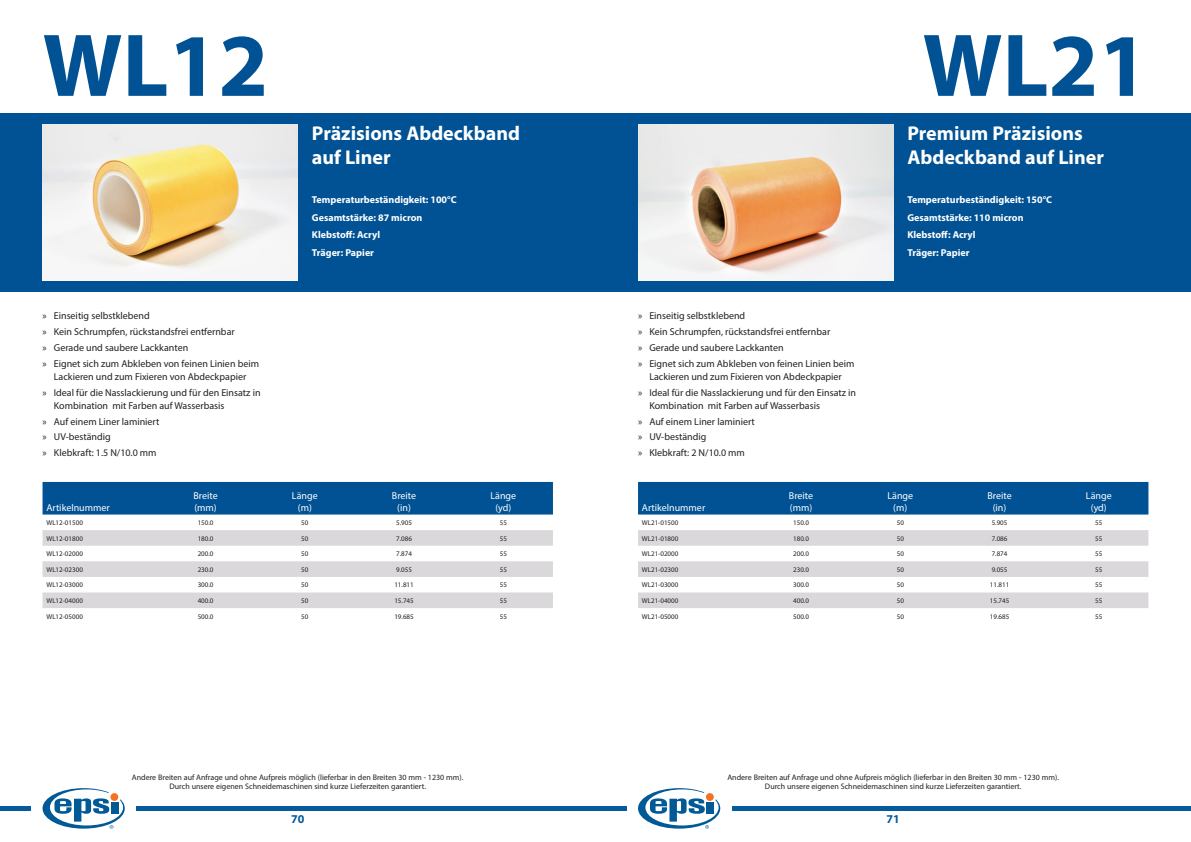
<style>
.page{position:relative;width:1191px;height:842px;background:#fff}
.page>*{position:absolute;margin:0;border:0;box-sizing:border-box;transform-origin:0 0}
.t1{font:700 90px "Myriad Pro";color:#005294}
.t2{font:700 20px/24px "Myriad Pro";color:#fff}
.t3{font:700 12px "Myriad Pro";color:#055b9c}
.t4{font:10px/15.8px "Myriad Pro";color:#221f1f}
.t5{font:700 10px/17.7px "Myriad Pro";color:#fff}
.t6{font:10px/12px "Myriad Pro";color:#fff;text-align:center}
.t7{font:8px/9px "Myriad Pro";color:#221f1f;text-align:center}
.t8{font:7px "Myriad Pro";color:#221f1f}
</style>
<div class="page">
<svg style="left:43px;top:788px;width:82px;height:41px"></svg>
<div style="left:110px;top:793px;width:8px;height:8px;background:#f37120;border-radius:50%"></div>
<div style="left:0;top:806px;width:31px;height:5px;background:#055b9c"></div>
<div style="left:136px;top:806px;width:468px;height:5px;background:#055b9c"></div>
<svg style="left:638px;top:788px;width:82px;height:41px"></svg>
<div style="left:706px;top:793px;width:8px;height:8px;background:#f37120;border-radius:50%"></div>
<div style="left:587px;top:806px;width:39px;height:5px;background:#055b9c"></div>
<div style="left:731px;top:806px;width:460px;height:5px;background:#055b9c"></div>
<div style="left:0;top:113px;width:604px;height:179px;background:#005294"></div>
<img style="left:43px;top:125px;width:255px;height:156px">
<div style="left:587px;top:113px;width:604px;height:179px;background:#005294"></div>
<img style="left:638px;top:125px;width:255px;height:156px">
<div style="left:43px;top:482px;width:510px;height:32px;background:#005294"></div>
<svg style="left:43px;top:530px;width:510px;height:78px"></svg>
<div style="left:638px;top:482px;width:510px;height:32px;background:#005294"></div>
<svg style="left:638px;top:530px;width:510px;height:78px"></svg>
<h1 class="t1" style="left:43px;top:19px;width:227px">WL12</h1>
<h2 class="t2" style="left:312px;top:121px;width:210px">Präzisions Abdeckband auf Liner</h2>
<h1 class="t1" style="left:922px;top:19px;width:227px">WL21</h1>
<h2 class="t2" style="left:907px;top:121px;width:198px">Premium Präzisions<br>Abdeckband auf Liner</h2>
<p class="t5" style="left:312px;top:191px;width:146px">Temperaturbeständigkeit: 100°C<br>Gesamtstärke: 87 micron<br>Klebstoff: Acryl<br>Träger: Papier</p>
<p class="t5" style="left:907px;top:191px;width:146px">Temperaturbeständigkeit: 150°C<br>Gesamtstärke: 110 micron<br>Klebstoff: Acryl<br>Träger: Papier</p>
<p class="t4" style="left:43px;top:308px;width:218px">» Einseitig selbstklebend<br>» Kein Schrumpfen, rückstandsfrei entfernbar<br>» Gerade und saubere Lackkanten<br>» Eignet sich zum Abkleben von feinen Linien beim</p>
<p class="t4" style="left:43px;top:369px;width:219px;text-align:center">Lackieren und zum Fixieren von Abdeckpapier<br>» Ideal für die Nasslackierung und für den Einsatz in</p>
<p class="t4" style="left:43px;top:398px;width:183px;text-indent:11px">Kombination mit Farben auf Wasserbasis » Auf einem Liner laminiert<br>» UV-beständig<br>» Klebkraft: 1.5 N/10.0 mm</p>
<p class="t4" style="left:638px;top:308px;width:218px">» Einseitig selbstklebend<br>» Kein Schrumpfen, rückstandsfrei entfernbar<br>» Gerade und saubere Lackkanten<br>» Eignet sich zum Abkleben von feinen Linien beim</p>
<p class="t4" style="left:638px;top:369px;width:219px;text-align:center">Lackieren und zum Fixieren von Abdeckpapier<br>» Ideal für die Nasslackierung und für den Einsatz in</p>
<p class="t4" style="left:638px;top:398px;width:183px;text-indent:11px">Kombination mit Farben auf Wasserbasis » Auf einem Liner laminiert<br>» UV-beständig<br>» Klebkraft: 2 N/10.0 mm</p>
<p class="t6" style="left:46px;top:501px;width:65px">Artikelnummer</p>
<p class="t6" style="left:193px;top:489px;width:26px;text-align:left">Breite (mm)</p>
<p class="t6" style="left:292px;top:489px;width:27px">Länge (m)</p>
<p class="t6" style="left:392px;top:489px;width:26px">Breite (in)</p>
<p class="t6" style="left:490px;top:489px;width:27px">Länge (yd)</p>
<p class="t8" style="left:46px;top:519px;width:38px">WL12-01500</p>
<p class="t8" style="left:198px;top:519px;width:17px">150.0</p>
<p class="t8" style="left:301px;top:519px;width:9px">50</p>
<p class="t8" style="left:396px;top:519px;width:17px">5.905</p>
<p class="t8" style="left:500px;top:519px;width:9px">55</p>
<p class="t8" style="left:46px;top:535px;width:38px">WL12-01800</p>
<p class="t8" style="left:198px;top:535px;width:17px">180.0</p>
<p class="t8" style="left:301px;top:535px;width:9px">50</p>
<p class="t8" style="left:396px;top:535px;width:17px">7.086</p>
<p class="t8" style="left:500px;top:535px;width:9px">55</p>
<p class="t8" style="left:46px;top:550px;width:38px">WL12-02000</p>
<p class="t8" style="left:198px;top:550px;width:17px">200.0</p>
<p class="t8" style="left:301px;top:550px;width:9px">50</p>
<p class="t8" style="left:396px;top:550px;width:17px">7.874</p>
<p class="t8" style="left:500px;top:550px;width:9px">55</p>
<p class="t8" style="left:46px;top:566px;width:38px">WL12-02300</p>
<p class="t8" style="left:198px;top:566px;width:17px">230.0</p>
<p class="t8" style="left:301px;top:566px;width:9px">50</p>
<p class="t8" style="left:396px;top:566px;width:17px">9.055</p>
<p class="t8" style="left:500px;top:566px;width:9px">55</p>
<p class="t8" style="left:46px;top:581px;width:38px">WL12-03000</p>
<p class="t8" style="left:198px;top:581px;width:17px">300.0</p>
<p class="t8" style="left:301px;top:581px;width:9px">50</p>
<p class="t8" style="left:394px;top:581px;width:21px">11.811</p>
<p class="t8" style="left:500px;top:581px;width:9px">55</p>
<p class="t8" style="left:46px;top:597px;width:38px">WL12-04000</p>
<p class="t8" style="left:198px;top:597px;width:17px">400.0</p>
<p class="t8" style="left:301px;top:597px;width:9px">50</p>
<p class="t8" style="left:394px;top:597px;width:21px">15.745</p>
<p class="t8" style="left:500px;top:597px;width:9px">55</p>
<p class="t8" style="left:46px;top:613px;width:38px">WL12-05000</p>
<p class="t8" style="left:198px;top:613px;width:17px">500.0</p>
<p class="t8" style="left:301px;top:613px;width:9px">50</p>
<p class="t8" style="left:394px;top:613px;width:21px">19.685</p>
<p class="t8" style="left:500px;top:613px;width:9px">55</p>
<p class="t6" style="left:642px;top:501px;width:65px">Artikelnummer</p>
<p class="t6" style="left:789px;top:489px;width:26px;text-align:left">Breite (mm)</p>
<p class="t6" style="left:887px;top:489px;width:27px">Länge (m)</p>
<p class="t6" style="left:987px;top:489px;width:26px">Breite (in)</p>
<p class="t6" style="left:1086px;top:489px;width:27px">Länge (yd)</p>
<p class="t8" style="left:642px;top:519px;width:38px">WL21-01500</p>
<p class="t8" style="left:793px;top:519px;width:17px">150.0</p>
<p class="t8" style="left:896px;top:519px;width:9px">50</p>
<p class="t8" style="left:991px;top:519px;width:17px">5.905</p>
<p class="t8" style="left:1095px;top:519px;width:9px">55</p>
<p class="t8" style="left:642px;top:535px;width:38px">WL21-01800</p>
<p class="t8" style="left:793px;top:535px;width:17px">180.0</p>
<p class="t8" style="left:896px;top:535px;width:9px">50</p>
<p class="t8" style="left:991px;top:535px;width:17px">7.086</p>
<p class="t8" style="left:1095px;top:535px;width:9px">55</p>
<p class="t8" style="left:642px;top:550px;width:38px">WL21-02000</p>
<p class="t8" style="left:793px;top:550px;width:17px">200.0</p>
<p class="t8" style="left:896px;top:550px;width:9px">50</p>
<p class="t8" style="left:991px;top:550px;width:17px">7.874</p>
<p class="t8" style="left:1095px;top:550px;width:9px">55</p>
<p class="t8" style="left:642px;top:566px;width:38px">WL21-02300</p>
<p class="t8" style="left:793px;top:566px;width:17px">230.0</p>
<p class="t8" style="left:896px;top:566px;width:9px">50</p>
<p class="t8" style="left:991px;top:566px;width:17px">9.055</p>
<p class="t8" style="left:1095px;top:566px;width:9px">55</p>
<p class="t8" style="left:642px;top:581px;width:38px">WL21-03000</p>
<p class="t8" style="left:793px;top:581px;width:17px">300.0</p>
<p class="t8" style="left:896px;top:581px;width:9px">50</p>
<p class="t8" style="left:990px;top:581px;width:21px">11.811</p>
<p class="t8" style="left:1095px;top:581px;width:9px">55</p>
<p class="t8" style="left:642px;top:597px;width:38px">WL21-04000</p>
<p class="t8" style="left:793px;top:597px;width:17px">400.0</p>
<p class="t8" style="left:896px;top:597px;width:9px">50</p>
<p class="t8" style="left:990px;top:597px;width:21px">15.745</p>
<p class="t8" style="left:1095px;top:597px;width:9px">55</p>
<p class="t8" style="left:642px;top:613px;width:38px">WL21-05000</p>
<p class="t8" style="left:793px;top:613px;width:17px">500.0</p>
<p class="t8" style="left:896px;top:613px;width:9px">50</p>
<p class="t8" style="left:990px;top:613px;width:21px">19.685</p>
<p class="t8" style="left:1095px;top:613px;width:9px">55</p>
<p class="t7" style="left:132px;top:773px;width:333px">Andere Breiten auf Anfrage und ohne Aufpreis möglich (lieferbar in den Breiten 30 mm - 1230 mm).<br>Durch unsere eigenen Schneidemaschinen sind kurze Lieferzeiten garantiert.</p>
<p class="t7" style="left:727px;top:773px;width:333px">Andere Breiten auf Anfrage und ohne Aufpreis möglich (lieferbar in den Breiten 30 mm - 1230 mm).<br>Durch unsere eigenen Schneidemaschinen sind kurze Lieferzeiten garantiert.</p>
<p class="t3" style="left:291px;top:812px;width:15px">70</p>
<p class="t3" style="left:886px;top:812px;width:15px">71</p>
</div>
